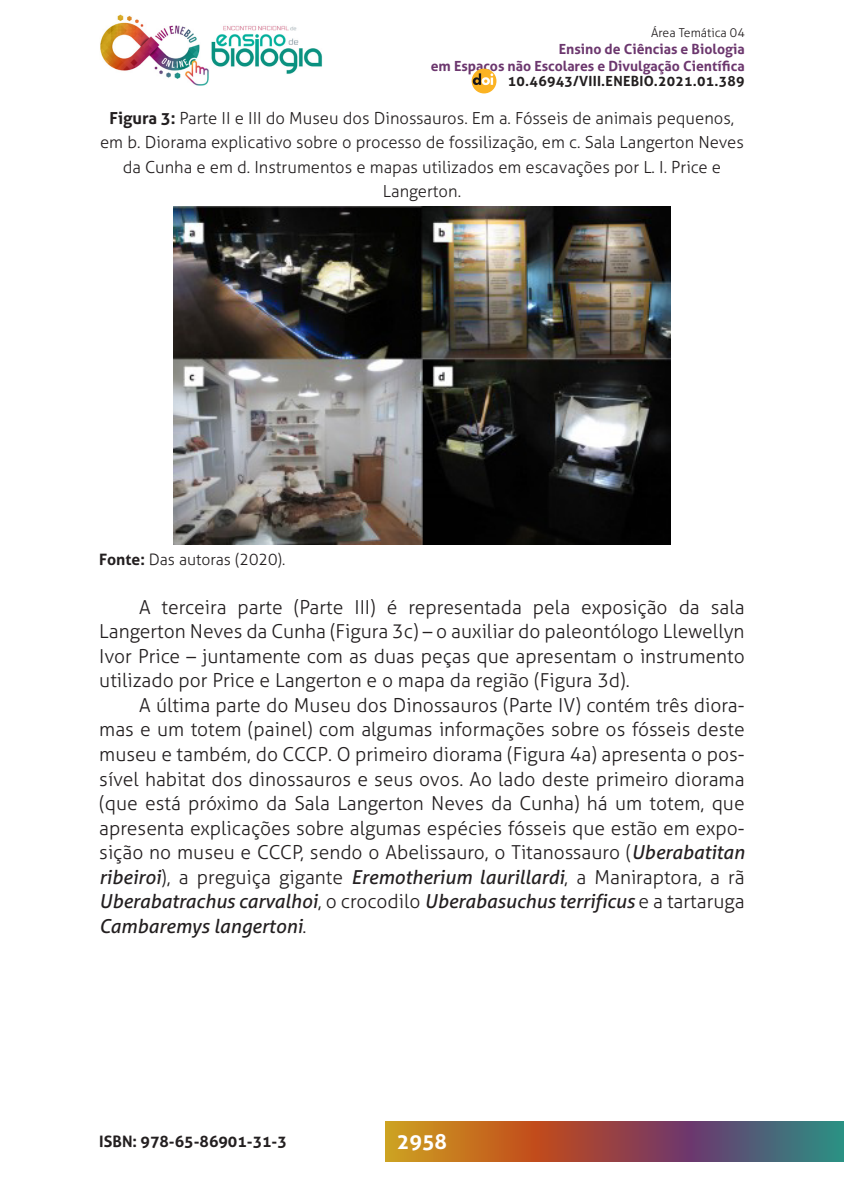
<style>
.page{position:relative;width:844px;height:1191px;background:#fff}
.page>*{position:absolute;margin:0;border:0;box-sizing:border-box;transform-origin:0 0}
.t1{font:700 21px "Aller";color:#fff}
._2_CORPO{font:300 19.25px/24.5px "Aller";color:#231f20;text-align:justify}
._7_LEGENDAS{font:300 16.62px/24.5px "Aller";color:#231f20;text-align:center}
._8_FONTES{font:300 15.75px "Aller";color:#231f20}
.t2{font:700 15.75px "Aller";color:#231f20}
.t3{font:700 14px/16.8px "Aller";color:#6c376e;text-align:right}
.t4{font:700 14px "Aller";letter-spacing:.02em;color:#231f20}
.t5{font:300 12.25px "Aller";color:#231f20}
.s1{font-weight:700}
.s2{font-weight:400;font-style:italic}
</style>
<div class="page">
<img style="left:100px;top:14px;width:109px;height:72px">
<img style="left:211px;top:25px;width:111px;height:49px">
<svg style="left:385px;top:1121px;width:458px;height:40px;background:#8d5e49"></svg>
<div style="left:471px;top:69px;width:25px;height:24px;background:#fbb323;border-radius:50%"></div>
<svg style="left:472px;top:73px;width:21px;height:12px"></svg>
<img style="left:174px;top:206px;width:496px;height:338px">
<p class="t5" style="left:651px;top:26px;width:95px">Área Temática 04</p>
<p class="t3" style="left:430px;top:41px;width:315px">Ensino de Ciências e Biologia<br>em Espaços não Escolares e Divulgação Científica</p>
<p class="t4" style="left:508px;top:73px;width:238px">10.46943/VIII.ENEBIO.2021.01.389</p>
<p class="_7_LEGENDAS" style="left:100px;top:106px;width:645px"><span class="s1">Figura 3:</span> Parte II e III do Museu dos Dinossauros. Em a. Fósseis de animais pequenos, em b. Diorama explicativo sobre o processo de fossilização, em c. Sala Langerton Neves da Cunha e em d. Instrumentos e mapas utilizados em escavações por L. I. Price e Langerton.</p>
<p class="_8_FONTES" style="left:99px;top:550px;width:187px"><span class="s1">Fonte:</span> Das autoras (2020).</p>
<p class="_2_CORPO" style="left:99px;top:595px;width:646px;text-indent:40px">A terceira parte (Parte III) é representada pela exposição da sala Langerton Neves da Cunha (Figura 3c) – o auxiliar do paleontólogo Llewellyn Ivor Price – juntamente com as duas peças que apresentam o instrumento utilizado por Price e Langerton e o mapa da região (Figura 3d).</p>
<p class="_2_CORPO" style="left:99px;top:693px;width:646px;text-indent:40px">A última parte do Museu dos Dinossauros (Parte IV) contém três diora&shy;mas e um totem (painel) com algumas informações sobre os fósseis deste museu e também, do CCCP. O primeiro diorama (Figura 4a) apresenta o pos&shy;sível habitat dos dinossauros e seus ovos. Ao lado deste primeiro diorama (que está próximo da Sala Langerton Neves da Cunha) há um totem, que apresenta explicações sobre algumas espécies fósseis que estão em expo&shy;sição no museu e CCCP, sendo o Abelissauro, o Titanossauro (<span class="s2">Uberabatitan ribeiroi</span>), a preguiça gigante <span class="s2">Eremotherium laurillardi</span>, a Maniraptora, a rã <span class="s2">Uberabatrachus carvalhoi</span>, o crocodilo <span class="s2">Uberabasuchus terrificus</span> e a tartaruga <span class="s2">Cambaremys langertoni</span>.</p>
<p class="t2" style="left:99px;top:1131px;width:189px">ISBN: 978-65-86901-31-3</p>
<p class="t1" style="left:396px;top:1128px;width:52px">2958</p>
</div>
